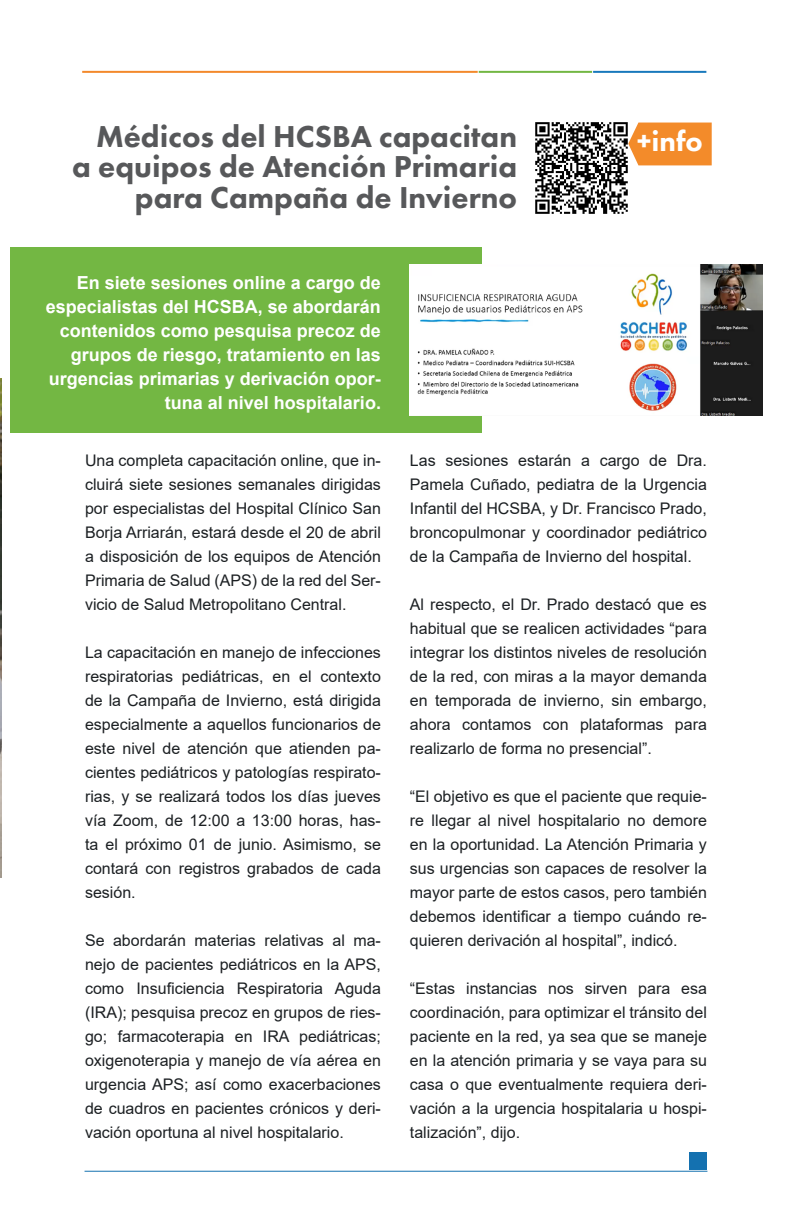
<style>
.page{position:relative;width:792px;height:1224px;background:#fff}
.page>*{position:absolute;margin:0;border:0;box-sizing:border-box;transform-origin:0 0}
.t1{font:800 31.4px/30.4px "Futura PT";color:#57585a;text-align:right}
.t2{font:800 29.2px "Futura PT";color:#fff}
.t3{font:700 18px/24px "Arial";color:#fff;text-align:right}
.t4{font:16px/24px "Arial";color:#1c2023;text-align:justify}
</style>
<div class="page">
<hr style="left:82px;top:71px;width:396px;height:2px;background:#f3892b">
<hr style="left:479px;top:71px;width:113px;height:2px;background:#73b743">
<hr style="left:593px;top:71px;width:113px;height:2px;background:#1878bc">
<div style="left:689px;top:1152px;width:18px;height:18px;background:#1471b0"></div>
<hr style="left:85px;top:1171px;width:622px;height:1px;background:#1471b0">
<img style="left:0;top:378px;width:1px;height:500px">
<div style="left:10px;top:247px;width:472px;height:186px;background:#73b743"></div>
<img style="left:410px;top:265px;width:353px;height:150px">
<img style="left:535px;top:122px;width:93px;height:92px">
<svg style="left:628px;top:123px;width:84px;height:42px;background:#f39238"></svg>
<p class="t1" style="left:72px;top:121px;width:446px">Médicos del HCSBA capacitan a equipos de Atención Primaria para Campaña de Invierno</p>
<p class="t3" style="left:46px;top:271px;width:337px">En siete sesiones online a cargo de especialistas del HCSBA, se abordarán contenidos como pesquisa precoz de grupos de riesgo, tratamiento en las urgencias primarias y derivación opor&shy;tuna al nivel hospitalario.</p>
<p class="t2" style="left:637px;top:123px;width:68px">+info</p>
<p class="t4" style="left:85px;top:448px;width:297px">Una completa capacitación online, que in&shy;cluirá siete sesiones semanales dirigidas por especialistas del Hospital Clínico San Borja Arriarán, estará desde el 20 de abril a disposición de los equipos de Atención Primaria de Salud (APS) de la red del Ser&shy;vicio de Salud Metropolitano Central.</p>
<p class="t4" style="left:85px;top:640px;width:297px">La capacitación en manejo de infecciones respiratorias pediátricas, en el contexto de la Campaña de Invierno, está dirigida especialmente a aquellos funcionarios de este nivel de atención que atienden pa&shy;cientes pediátricos y patologías respirato&shy;rias, y se realizará todos los días jueves vía Zoom, de 12:00 a 13:00 horas, has&shy;ta el próximo 01 de junio. Asimismo, se contará con registros grabados de cada sesión.</p>
<p class="t4" style="left:85px;top:928px;width:297px">Se abordarán materias relativas al ma&shy;nejo de pacientes pediátricos en la APS, como Insuficiencia Respiratoria Aguda (IRA); pesquisa precoz en grupos de ries&shy;go; farmacoterapia en IRA pediátricas; oxigenoterapia y manejo de vía aérea en urgencia APS; así como exacerbaciones de cuadros en pacientes crónicos y deri&shy;vación oportuna al nivel hospitalario.</p>
<p class="t4" style="left:410px;top:448px;width:298px">Las sesiones estarán a cargo de Dra.<br>Pamela Cuñado, pediatra de la Urgencia Infantil del HCSBA, y Dr. Francisco Prado, broncopulmonar y coordinador pediátrico de la Campaña de Invierno del hospital.</p>
<p class="t4" style="left:410px;top:592px;width:298px">Al respecto, el Dr. Prado destacó que es habitual que se realicen actividades “para integrar los distintos niveles de resolución de la red, con miras a la mayor demanda en temporada de invierno, sin embargo, ahora contamos con plataformas para realizarlo de forma no presencial”.</p>
<p class="t4" style="left:410px;top:784px;width:299px">“El objetivo es que el paciente que requie&shy;re llegar al nivel hospitalario no demore en la oportunidad. La Atención Primaria y sus urgencias son capaces de resolver la mayor parte de estos casos, pero también debemos identificar a tiempo cuándo re&shy;quieren derivación al hospital”, indicó.</p>
<p class="t4" style="left:410px;top:976px;width:299px">“Estas instancias nos sirven para esa coordinación, para optimizar el tránsito del paciente en la red, ya sea que se maneje en la atención primaria y se vaya para su casa o que eventualmente requiera deri&shy;vación a la urgencia hospitalaria u hospi&shy;talización”, dijo.</p>
</div>
